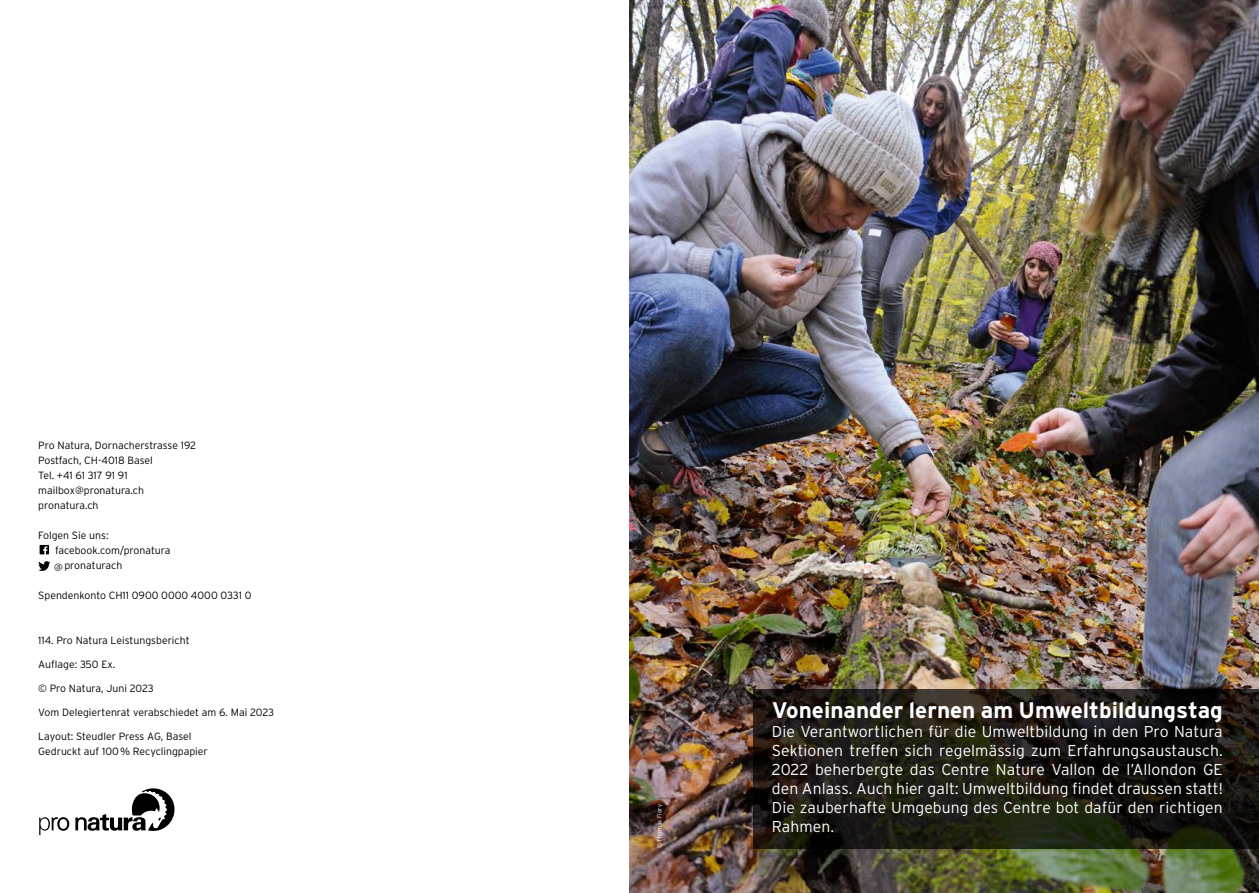
<style>
.page{position:relative;width:1259px;height:893px;background:#fff}
.page>*{position:absolute;margin:0;border:0;box-sizing:border-box;transform-origin:0 0}
.t1{font:700 22.5px "Interstate";color:#fff}
.t2{font:300 15.75px/18.9px "Interstate";letter-spacing:.005em;color:#fff;text-align:justify}
.t3{font:300 10.5px/15px "Interstate";color:#000}
.t4{font:300 6px "Interstate";letter-spacing:.01em;color:#fff}
</style>
<div class="page">
<img style="left:629px;top:0;width:630px;height:893px">
<svg style="left:753px;top:690px;width:506px;height:159px;background:#1a1811"></svg>
<div style="left:40px;top:545px;width:9px;height:9px;background:#000"></div>
<svg style="left:43px;top:546px;width:5px;height:9px"></svg>
<svg style="left:38px;top:561px;width:12px;height:10px"></svg>
<svg style="left:39px;top:817px;width:30px;height:18px"></svg>
<svg style="left:75px;top:788px;width:100px;height:43px"></svg>
<p class="t3" style="left:38px;top:438px;width:159px">Pro Natura, Dornacherstrasse 192<br>Postfach, CH-4018 Basel<br>Tel. +41 61 317 91 91 mailbox@pronatura.ch pronatura.ch</p>
<p class="t3" style="left:54px;top:528px;width:118px;text-indent:-16px">Folgen Sie uns: facebook.com/pronatura @pronaturach</p>
<p class="t3" style="left:38px;top:588px;width:215px">Spendenkonto CH11 0900 0000 4000 0331 0</p>
<p class="t3" style="left:38px;top:633px;width:153px">114. Pro Natura Leistungsbericht</p>
<p class="t3" style="left:38px;top:657px;width:79px">Auflage: 350 Ex.</p>
<p class="t3" style="left:38px;top:681px;width:117px">© Pro Natura, Juni 2023</p>
<p class="t3" style="left:38px;top:705px;width:237px">Vom Delegiertenrat verabschiedet am 6. Mai 2023</p>
<p class="t3" style="left:38px;top:729px;width:171px">Layout: Steudler Press AG, Basel<br>Gedruckt auf 100% Recyclingpapier</p>
<p class="t4" style="left:656px;top:848px;width:46px;rotate:-90deg">© Thomas Flory</p>
<h1 class="t1" style="left:772px;top:698px;width:452px">Voneinander lernen am Umweltbildungstag</h1>
<p class="t2" style="left:772px;top:722px;width:452px">Die Verantwortlichen für die Umweltbildung in den Pro Natura Sektionen treffen sich regelmässig zum Erfahrungsaustausch.<br>2022 beherbergte das Centre Nature Vallon de l’Allondon GE den Anlass. Auch hier galt: Umweltbildung findet draussen statt!<br>Die zauberhafte Umgebung des Centre bot dafür den richtigen Rahmen.</p>
</div>
